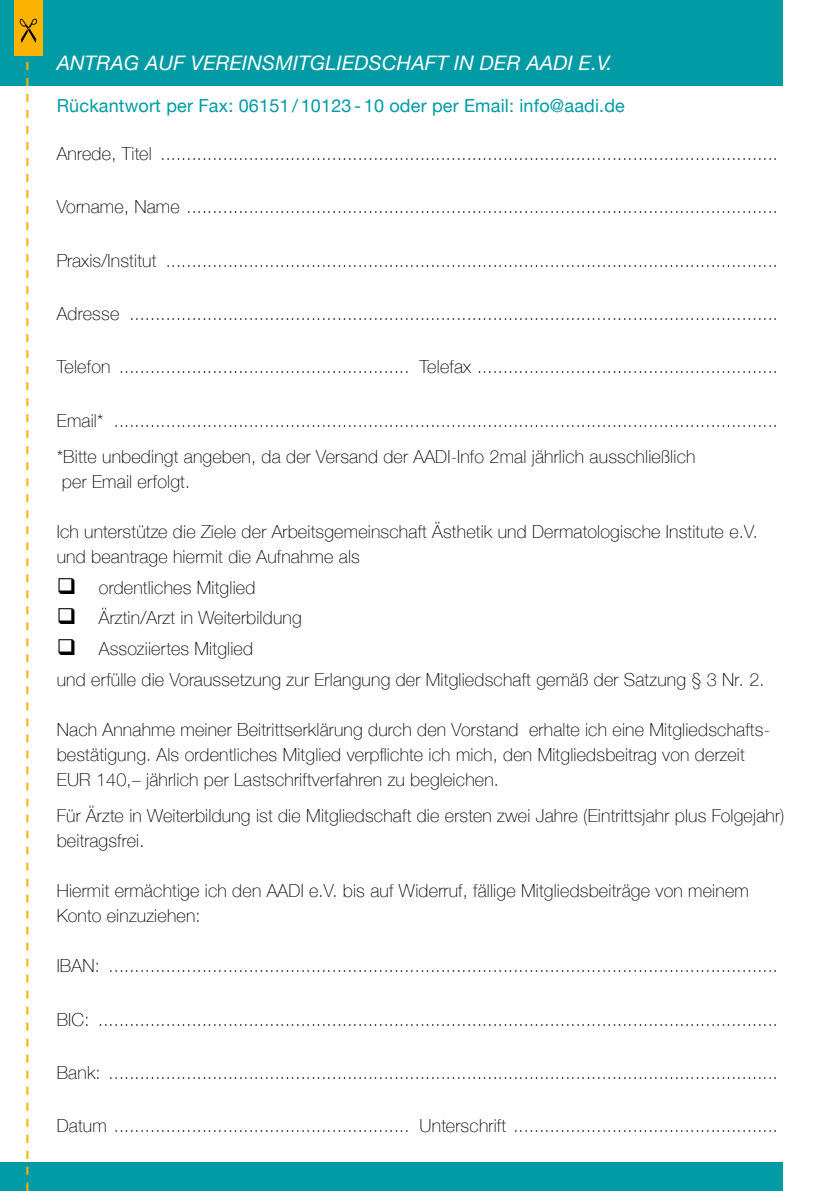
<style>
.page{position:relative;width:840px;height:1191px;background:#fff}
.page>*{position:absolute;margin:0;border:0;box-sizing:border-box;transform-origin:0 0}
.t1{font:italic 20px "Helvetica Neue";letter-spacing:.01em;color:#fff}
.t2{font:100 18px/25px "Helvetica Neue";letter-spacing:.01em;color:#000}
.t3{font:18px "Helvetica Neue";letter-spacing:.01em;color:#009ba4}
</style>
<div class="page">
<div style="left:0;top:1162px;width:782px;height:29px;background:#009ba4"></div>
<div style="left:0;top:0;width:782px;height:85px;background:#009ba4"></div>
<div style="left:14px;top:0;width:29px;height:56px;background:#fab400"></div>
<svg style="left:20px;top:18px;width:17px;height:1173px"></svg>
<p class="t1" style="left:57px;top:49px;width:557px">ANTRAG AUF VEREINSMITGLIEDSCHAFT IN DER AADI E.V.</p>
<p class="t3" style="left:57px;top:93px;width:569px">Rückantwort per Fax: 06151 / 10123 - 10 oder per Email: info@aadi.de</p>
<p class="t2" style="left:57px;top:140px;width:722px">Anrede, Titel .......................................................................................................................</p>
<p class="t2" style="left:57px;top:194px;width:722px">Vorname, Name ..................................................................................................................</p>
<p class="t2" style="left:57px;top:247px;width:722px">Praxis/Institut ......................................................................................................................</p>
<p class="t2" style="left:57px;top:300px;width:722px">Adresse .............................................................................................................................</p>
<p class="t2" style="left:57px;top:354px;width:722px">Telefon ........................................................ Telefax ..........................................................</p>
<p class="t2" style="left:57px;top:401px;width:722px;line-height:36.4px">Email* ................................................................................................................................ *Bitte unbedingt angeben, da der Versand der AADI-Info 2mal jährlich ausschließlich</p>
<p class="t2" style="left:62px;top:468px;width:130px">per Email erfolgt.</p>
<p class="t2" style="left:57px;top:518px;width:702px">Ich unterstütze die Ziele der Arbeitsgemeinschaft Ästhetik und Dermatologische Institute e.V. und beantrage hiermit die Aufnahme als</p>
<p class="t2" style="left:57px;top:574px;width:200px">❑ ordentliches Mitglied</p>
<p class="t2" style="left:57px;top:605px;width:246px">❑ Ärztin/Arzt in Weiterbildung</p>
<p class="t2" style="left:57px;top:632px;width:709px;line-height:30.6px">❑ Assoziiertes Mitglied<br>und erfülle die Voraussetzung zur Erlangung der Mitgliedschaft gemäß der Satzung § 3 Nr. 2.</p>
<p class="t2" style="left:57px;top:716px;width:714px">Nach Annahme meiner Beitrittserklärung durch den Vorstand erhalte ich eine Mitgliedschafts&shy;bestätigung. Als ordentliches Mitglied verpflichte ich mich, den Mitgliedsbeitrag von derzeit<br>EUR 140,– jährlich per Lastschriftverfahren zu begleichen.</p>
<p class="t2" style="left:57px;top:802px;width:729px">Für Ärzte in Weiterbildung ist die Mitgliedschaft die ersten zwei Jahre (Eintrittsjahr plus Folgejahr) beitragsfrei.</p>
<p class="t2" style="left:57px;top:877px;width:693px">Hiermit ermächtige ich den AADI e.V. bis auf Widerruf, fällige Mitgliedsbeiträge von meinem<br>Konto einzuziehen:</p>
<p class="t2" style="left:57px;top:952px;width:722px">IBAN: .................................................................................................................................</p>
<p class="t2" style="left:57px;top:1006px;width:722px">BIC: ...................................................................................................................................</p>
<p class="t2" style="left:57px;top:1059px;width:722px">Bank: .................................................................................................................................</p>
<p class="t2" style="left:57px;top:1112px;width:722px">Datum ......................................................... Unterschrift ...................................................</p>
</div>
